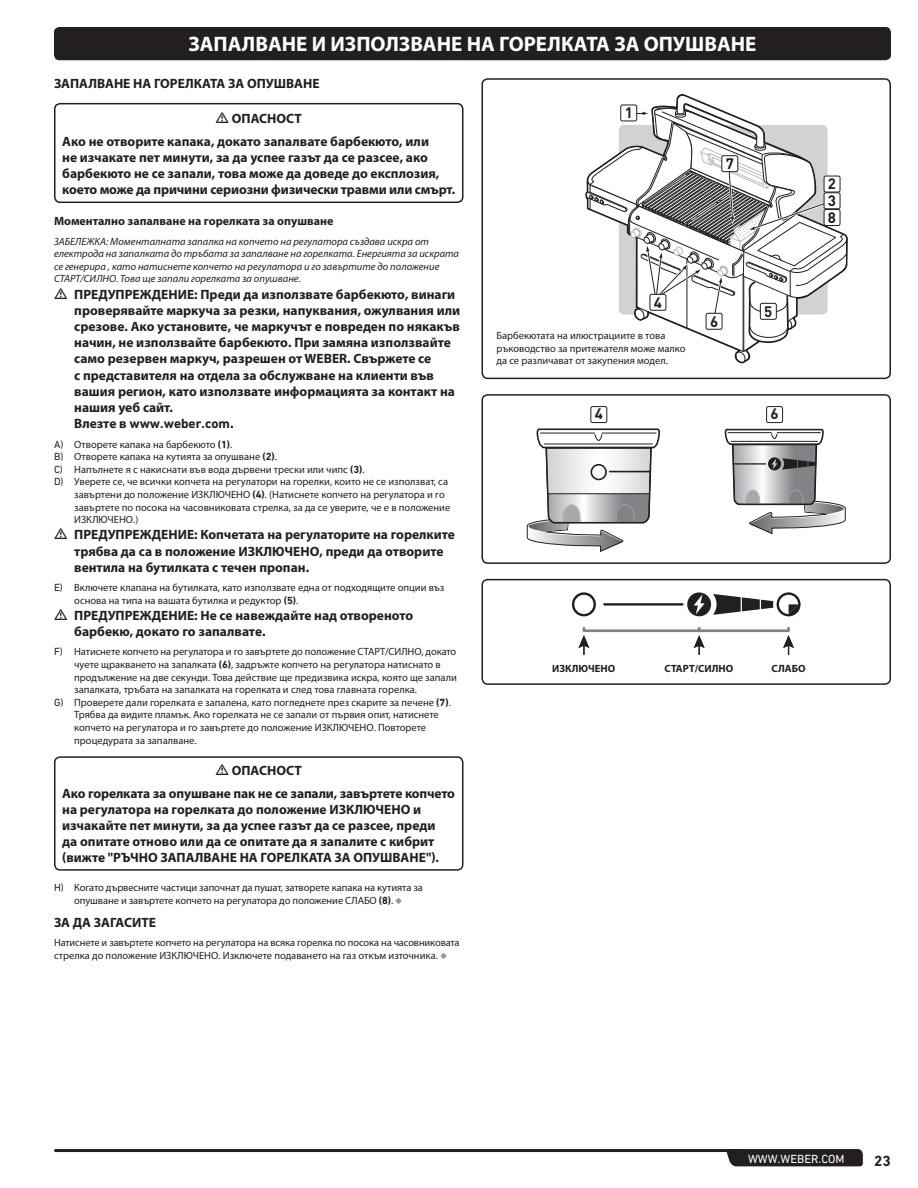
<style>
.page{position:relative;width:918px;height:1188px;background:#fff}
.page>*{position:absolute;margin:0;border:0;box-sizing:border-box;transform-origin:0 0}
.t1{font:700 21px "Myriad Pro";color:#fff}
.t2{font:700 15px/16.8px "DIN Pro";color:#231f20}
.t3{font:700 15px "DIN Next LT Pro";color:#231f20}
.t4{font:700 13.5px/16.2px "Myriad Pro";color:#231f20}
.t5{font:700 13.5px "DIN Next LT Pro";color:#231f20}
.t6{font:700 12px "Myriad Pro";color:#231f20}
.t7{font:12px "DIN Next LT Pro";color:#fff}
.t8{font:10.5px/12.6px "Myriad Pro";color:#231f20}
.t9{font:italic 10.5px/12.6px "Myriad Pro";color:#231f20}
.t10{font:700 10.5px "Myriad Pro";color:#231f20}
.s1{font-family:"DIN Next LT Pro"}
.s2{font-family:"Myriad Pro"}
.s3{font-family:"DIN Next LT Pro";font-weight:700}
.s4{color:#939598}
</style>
<div class="page">
<div style="left:54px;top:27px;width:837px;height:33px;background:#231f20;border-radius:5px"></div>
<hr style="left:56px;top:1149px;width:682px;height:3px;background:#231f20">
<div style="left:726px;top:1149px;width:137px;height:17px;background:#231f20"></div>
<svg style="left:585px;top:94px;width:263px;height:269px"></svg>
<div style="left:760px;top:303px;width:16px;height:16px;background:#fff;border-radius:2px"></div>
<div style="left:760px;top:303px;width:17px;height:17px;border:1px solid #231f20;border-radius:2px"></div>
<div style="left:482px;top:78px;width:409px;height:301px;border:2px solid #231f20;border-radius:5px"></div>
<div style="left:482px;top:579px;width:409px;height:106px;border:2px solid #231f20;border-radius:5px"></div>
<div style="left:54px;top:103px;width:409px;height:100px;border:2px solid #231f20;border-radius:5px"></div>
<div style="left:54px;top:756px;width:409px;height:115px;border:2px solid #231f20;border-radius:5px"></div>
<div style="left:591px;top:406px;width:16px;height:17px;border:1px solid #231f20;border-radius:2px"></div>
<div style="left:766px;top:406px;width:17px;height:17px;border:1px solid #231f20;border-radius:2px"></div>
<svg style="left:527px;top:428px;width:133px;height:124px"></svg>
<svg style="left:724px;top:428px;width:122px;height:106px"></svg>
<div style="left:482px;top:394px;width:409px;height:170px;border:2px solid #231f20;border-radius:5px"></div>
<svg style="left:572px;top:592px;width:24px;height:24px"></svg>
<hr style="left:603px;top:603px;width:81px;height:3px;background:#231f20">
<svg style="left:687px;top:592px;width:114px;height:24px"></svg>
<div style="left:583px;top:627px;width:207px;height:5px;border:3px solid #808285"></div>
<svg style="left:578px;top:635px;width:11px;height:20px"></svg>
<svg style="left:694px;top:629px;width:11px;height:26px"></svg>
<svg style="left:783px;top:635px;width:11px;height:20px"></svg>
<h1 class="t1" style="left:188px;top:31px;width:570px">ЗАПАЛВАНЕ И ИЗПОЛЗВАНЕ НА ГОРЕЛКАТА ЗА ОПУШВАНЕ</h1>
<p class="t4" style="left:54px;top:75px;width:267px">ЗАПАЛВАНЕ НА ГОРЕЛКАТА ЗА ОПУШВАНЕ</p>
<p class="t4" style="left:62px;top:106px;width:368px;line-height:23px;text-indent:170px">ОПАСНОСТ<br>Ако не отворите капака, докато запалвате барбекюто, или</p>
<p class="t4" style="left:62px;top:149px;width:395px">не изчакате пет минути, за да успее газът да се разсее, ако барбекюто не се запали, това може да доведе до експлозия, което може да причини сериозни физически травми или смърт.</p>
<p class="t6" style="left:54px;top:213px;width:281px">Моментално запалване на горелката за опушване</p>
<p class="t9" style="left:54px;top:235px;width:407px">ЗАБЕЛЕЖКА: Моменталната запалка на копчето на регулатора създава искра от електрода на запалката до тръбата за запалване на горелката. Енергията за искрата се генерира , като натиснете копчето на регулатора и го завъртите до положение СТАРТ/СИЛНО. Това ще запали горелката за опушване.</p>
<p class="t4" style="left:74px;top:285px;width:388px">ПРЕДУПРЕЖДЕНИЕ: Преди да използвате барбекюто, винаги проверявайте маркуча за резки, напуквания, ожулвания или срезове. Ако установите, че маркучът е повреден по някакъв начин, не използвайте барбекюто. При замяна използвайте само резервен маркуч, разрешен от WE<span class="s1">B</span>ER. Свържете се<br>с представителя на отдела за обслужване на клиенти във вашия регион, като използвате информацията за контакт на нашия уеб сайт.</p>
<p class="t5" style="left:74px;top:416px;width:161px"><span class="s2">Влезте в</span> www.weber.com<span class="s2">.</span></p>
<p class="t8" style="left:54px;top:438px;width:180px"><span class="s1">A)</span> Отворете капака на барбекюто <span class="s3">(1)</span>.</p>
<p class="t8" style="left:54px;top:450px;width:225px"><span class="s1">B)</span> Отворете капака на кутията за опушване <span class="s3">(2)</span>.</p>
<p class="t8" style="left:54px;top:463px;width:312px"><span class="s1">C)</span> Напълнете я с накиснати във вода дървени трески или чипс <span class="s3">(3)</span>.</p>
<p class="t8" style="left:54px;top:475px;width:396px"><span class="s1">D)</span> Уверете се, че всички копчета на регулатори на горелки, които не се използват, са</p>
<p class="t8" style="left:74px;top:488px;width:372px">завъртени до положение ИЗКЛЮЧЕНО <span class="s3">(4)</span>. (Натиснете копчето на регулатора и го</p>
<p class="t8" style="left:74px;top:501px;width:378px">завъртете по посока на часовниковата стрелка, за да се уверите, че е в положение</p>
<p class="t8" style="left:74px;top:513px;width:66px">ИЗКЛЮЧЕНО.)</p>
<p class="t4" style="left:74px;top:526px;width:382px">ПРЕДУПРЕЖДЕНИЕ: Копчетата на регулаторите на горелките трябва да са в положение ИЗКЛЮЧЕНО, преди да отворите вентила на бутилката с течен пропан.</p>
<p class="t8" style="left:74px;top:581px;width:372px;text-indent:-20px"><span class="s1">E)</span> Включете клапана на бутилката, като използвате една от подходящите опции въз основа на типа на вашата бутилка и редуктор <span class="s3">(5)</span>.</p>
<p class="t4" style="left:74px;top:607px;width:341px">ПРЕДУПРЕЖДЕНИЕ: Не се навеждайте над отвореното барбекю, докато го запалвате.</p>
<p class="t8" style="left:54px;top:645px;width:404px"><span class="s1">F)</span> Натиснете копчето на регулатора и го завъртете до положение СТАРТ/СИЛНО, докато</p>
<p class="t8" style="left:74px;top:658px;width:368px">чуете щракването на запалката <span class="s3">(6)</span>, задръжте копчето на регулатора натиснато в</p>
<p class="t8" style="left:74px;top:671px;width:384px">продължение на две секунди. Това действие ще предизвика искра, която ще запали</p>
<p class="t8" style="left:74px;top:683px;width:344px">запалката, тръбата на запалката на горелката и след това главната горелка.</p>
<p class="t8" style="left:54px;top:696px;width:398px"><span class="s1">G)</span> Проверете дали горелката е запалена, като погледнете през скарите за печене <span class="s3">(7)</span>.</p>
<p class="t8" style="left:74px;top:708px;width:366px">Трябва да видите пламък. Ако горелката не се запали от първия опит, натиснете</p>
<p class="t8" style="left:74px;top:721px;width:353px">копчето на регулатора и го завъртете до положение ИЗКЛЮЧЕНО. Повторете</p>
<p class="t8" style="left:74px;top:734px;width:124px">процедурата за запалване.</p>
<p class="t4" style="left:62px;top:758px;width:394px;line-height:23px;text-indent:170px">ОПАСНОСТ<br>Ако горелката за опушване пак не се запали, завъртете копчето</p>
<p class="t4" style="left:62px;top:801px;width:378px">на регулатора на горелката до положение ИЗКЛЮЧЕНО и изчакайте пет минути, за да успее газът да се разсее, преди да опитате отново или да се опитате да я запалите с кибрит <span class="s1">(</span>вижте "РЪЧНО ЗАПАЛВАНЕ НА ГОРЕЛКАТА ЗА ОПУШВАНЕ"<span class="s1">)</span>.</p>
<p class="t8" style="left:54px;top:881px;width:370px;text-align:center"><span class="s1">H)</span> Когато дървесните частици започнат да пушат, затворете капака на кутията за опушване и завъртете копчето на регулатора до положение СЛАБО <span class="s3">(8)</span>. <span class="s4">◆</span></p>
<p class="t4" style="left:54px;top:914px;width:104px">ЗА ДА ЗАГАСИТЕ</p>
<p class="t8" style="left:54px;top:936px;width:407px">Натиснете и завъртете копчето на регулатора на всяка горелка по посока на часовниковата стрелка до положение ИЗКЛЮЧЕНО. Изключете подаването на газ откъм източника. <span class="s4">◆</span></p>
<h2 class="t2" style="left:625px;top:103px;width:10px">1</h2>
<h2 class="t2" style="left:726px;top:153px;width:10px">7</h2>
<h2 class="t2" style="left:654px;top:292px;width:10px">4</h2>
<h2 class="t2" style="left:764px;top:301px;width:10px">5</h2>
<h2 class="t2" style="left:710px;top:311px;width:10px">6</h2>
<p class="t8" style="left:496px;top:329px;width:191px">Барбекютата на илюстрациите в това ръководство за притежателя може малко да се различават от закупения модел.</p>
<h2 class="t2" style="left:595px;top:404px;width:10px">4</h2>
<h2 class="t2" style="left:771px;top:404px;width:10px">6</h2>
<p class="t10" style="left:552px;top:662px;width:65px">ИЗКЛЮЧЕНО</p>
<p class="t10" style="left:665px;top:662px;width:70px">СТАРТ/СИЛНО</p>
<p class="t10" style="left:772px;top:662px;width:35px">СЛАБО</p>
<h2 class="t2" style="left:828px;top:174px;width:10px">2<br>3</h2>
<h2 class="t2" style="left:828px;top:207px;width:10px">8</h2>
<p class="t7" style="left:748px;top:1152px;width:98px">WWW.WEBER.COM</p>
<h2 class="t3" style="left:874px;top:1153px;width:18px">23</h2>
</div>
